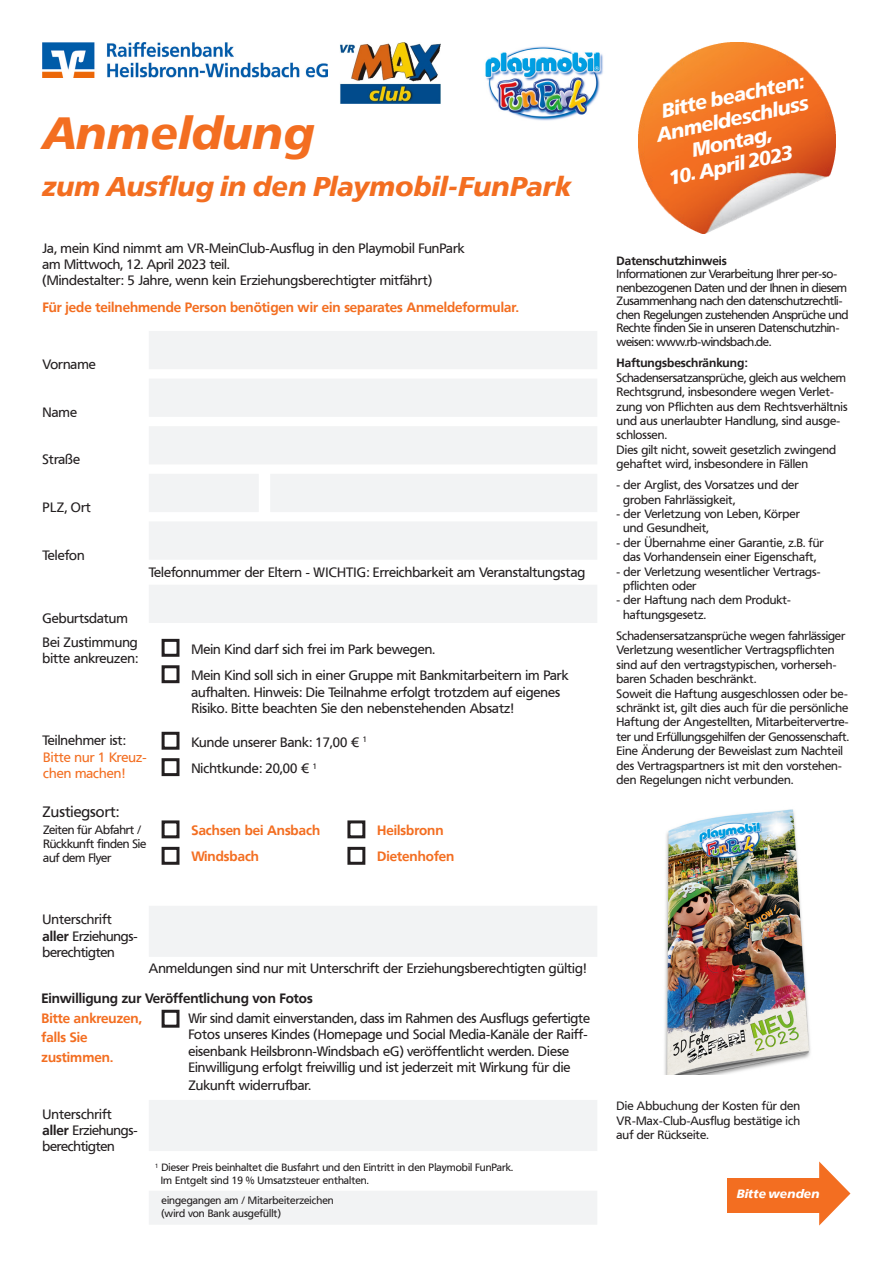
<style>
.page{position:relative;width:893px;height:1263px;background:#fff}
.page>*{position:absolute;margin:0;border:0;box-sizing:border-box;transform-origin:0 0}
.t1{font:italic 700 45px "Frutiger VR";color:#f36e21}
.t2{font:italic 700 27px "Frutiger VR";color:#f36e21}
.t3{font:italic 700 19.5px "Frutiger VR";color:#fff}
.t4{font:15px "Frutiger VR";color:#231f20}
.t5{font:13.5px/16.2px "Frutiger VR";color:#231f20}
.t6{font:700 13.5px/19.5px "Frutiger VR";color:#f36e21}
.t7{font:700 13.5px "Frutiger VR";color:#231f20}
.t8{font:13.5px/16.2px "Frutiger VR";color:#f36e21}
.t9{font:13.5px "Frutiger VR";letter-spacing:-.02em;color:#231f20}
.t10{font:12px/14.4px "Frutiger VR";color:#231f20}
.t11{font:12px/13.5px "Frutiger VR";letter-spacing:-.025em;color:#231f20}
.t12{font:12px/14.4px "Frutiger VR";letter-spacing:-.02em;color:#231f20}
.t13{font:700 12px "Frutiger VR";color:#231f20}
.t14{font:italic 700 12px "Frutiger VR";color:#fff}
.t15{font:10.5px "Frutiger VR";color:#231f20}
.s1{font-weight:700}
</style>
<div class="page">
<img style="left:638px;top:43px;width:197px;height:190px">
<div style="left:149px;top:331px;width:448px;height:38px;background:#f2f3f4"></div>
<div style="left:149px;top:379px;width:448px;height:38px;background:#f2f3f4"></div>
<div style="left:149px;top:426px;width:448px;height:38px;background:#f2f3f4"></div>
<div style="left:149px;top:521px;width:448px;height:39px;background:#f2f3f4"></div>
<div style="left:149px;top:474px;width:110px;height:38px;background:#f2f3f4"></div>
<div style="left:270px;top:474px;width:327px;height:38px;background:#f2f3f4"></div>
<div style="left:162px;top:732px;width:17px;height:18px;border:3px solid #231f20"></div>
<div style="left:162px;top:758px;width:17px;height:18px;border:3px solid #231f20"></div>
<div style="left:149px;top:906px;width:448px;height:51px;background:#f2f3f4"></div>
<div style="left:149px;top:1100px;width:448px;height:51px;background:#f2f3f4"></div>
<div style="left:149px;top:1191px;width:448px;height:34px;background:#f2f3f4"></div>
<div style="left:149px;top:585px;width:448px;height:38px;background:#f2f3f4"></div>
<div style="left:162px;top:639px;width:17px;height:18px;border:3px solid #231f20"></div>
<div style="left:162px;top:665px;width:17px;height:18px;border:3px solid #231f20"></div>
<div style="left:162px;top:820px;width:17px;height:18px;border:3px solid #231f20"></div>
<div style="left:162px;top:847px;width:17px;height:18px;border:3px solid #231f20"></div>
<div style="left:347px;top:820px;width:18px;height:18px;border:3px solid #231f20"></div>
<div style="left:347px;top:847px;width:18px;height:18px;border:3px solid #231f20"></div>
<div style="left:727px;top:1178px;width:92px;height:34px;background:#f36e21"></div>
<svg style="left:819px;top:1161px;width:31px;height:64px"></svg>
<div style="left:162px;top:1010px;width:17px;height:18px;border:3px solid #231f20"></div>
<img style="left:43px;top:43px;width:284px;height:35px">
<img style="left:485px;top:46px;width:118px;height:75px">
<img style="left:340px;top:43px;width:100px;height:60px">
<img style="left:664px;top:809px;width:147px;height:265px">
<p class="t1" style="left:43px;top:106px;width:273px">Anmeldung</p>
<p class="t2" style="left:43px;top:170px;width:530px">zum Ausflug in den Playmobil-FunPark</p>
<p class="t5" style="left:43px;top:240px;width:424px">Ja, mein Kind nimmt am VR-MeinClub-Ausflug in den Playmobil FunPark</p>
<p class="t5" style="left:43px;top:256px;width:189px">am Mittwoch, 12. April 2023 teil.</p>
<p class="t5" style="left:43px;top:272px;width:391px">(Mindestalter: 5 Jahre, wenn kein Erziehungsberechtigter mitfährt)</p>
<p class="t6" style="left:43px;top:297px;width:478px">Für jede teilnehmende Person benötigen wir ein separates Anmeldeformular.</p>
<p class="t5" style="left:43px;top:357px;width:55px">Vorname</p>
<p class="t5" style="left:43px;top:404px;width:36px">Name</p>
<p class="t5" style="left:43px;top:452px;width:39px">Straße</p>
<p class="t5" style="left:43px;top:499px;width:50px">PLZ, Ort</p>
<p class="t5" style="left:43px;top:547px;width:44px">Telefon</p>
<p class="t5" style="left:43px;top:610px;width:87px">Geburtsdatum</p>
<p class="t5" style="left:149px;top:564px;width:438px">Telefonnummer der Eltern - WICHTIG: Erreichbarkeit am Veranstaltungstag</p>
<p class="t5" style="left:43px;top:634px;width:97px">Bei Zustimmung bitte ankreuzen:</p>
<p class="t5" style="left:191px;top:641px;width:245px">Mein Kind darf sich frei im Park bewegen.</p>
<p class="t5" style="left:191px;top:668px;width:379px">Mein Kind soll sich in einer Gruppe mit Bankmitarbeitern im Park aufhalten. Hinweis: Die Teilnahme erfolgt trotzdem auf eigenes<br>Risiko. Bitte beachten Sie den nebenstehenden Absatz!</p>
<p class="t5" style="left:43px;top:733px;width:85px">Teilnehmer ist:</p>
<p class="t5" style="left:191px;top:734px;width:177px">Kunde unserer Bank: 17,00 € <sup>1</sup></p>
<p class="t5" style="left:191px;top:760px;width:127px">Nichtkunde: 20,00 € <sup>1</sup></p>
<p class="t4" style="left:43px;top:803px;width:78px">Zustiegsort:</p>
<p class="t8" style="left:43px;top:749px;width:105px">Bitte nur 1 Kreuz&shy;chen machen!</p>
<p class="t12" style="left:43px;top:822px;width:105px">Zeiten für Abfahrt /<br>Rückkunft finden Sie auf dem Flyer</p>
<p class="t6" style="left:191px;top:820px;width:130px">Sachsen bei Ansbach</p>
<p class="t6" style="left:191px;top:846px;width:69px">Windsbach</p>
<p class="t6" style="left:377px;top:820px;width:68px">Heilsbronn</p>
<p class="t6" style="left:377px;top:846px;width:79px">Dietenhofen</p>
<p class="t5" style="left:43px;top:912px;width:97px">Unterschrift <span class="s1">aller</span> Erziehungs-</p>
<p class="t9" style="left:43px;top:944px;width:74px">berechtigten</p>
<p class="t5" style="left:149px;top:960px;width:439px">Anmeldungen sind nur mit Unterschrift der Erziehungsberechtigten gültig!</p>
<p class="t7" style="left:42px;top:990px;width:273px">Einwilligung zur Veröffentlichung von Fotos</p>
<p class="t6" style="left:42px;top:1008px;width:102px">Bitte ankreuzen, falls Sie</p>
<p class="t6" style="left:42px;top:1047px;width:73px">zustimmen.</p>
<p class="t5" style="left:188px;top:1010px;width:403px">Wir sind damit einverstanden, dass im Rahmen des Ausflugs gefertigte Fotos unseres Kindes (Homepage und Social Media-Kanäle der Raiff&shy;eisenbank Heilsbronn-Windsbach eG) veröffentlicht werden. Diese Einwilligung erfolgt freiwillig und ist jederzeit mit Wirkung für die</p>
<p class="t5" style="left:188px;top:1077px;width:124px">Zukunft widerrufbar.</p>
<p class="t5" style="left:43px;top:1106px;width:97px">Unterschrift <span class="s1">aller</span> Erziehungs-</p>
<p class="t9" style="left:43px;top:1138px;width:74px">berechtigten</p>
<p class="t15" style="left:155px;top:1161px;width:360px"><sup>1</sup> Dieser Preis beinhaltet die Busfahrt und den Eintritt in den Playmobil FunPark.</p>
<p class="t15" style="left:161px;top:1174px;width:209px">Im Entgelt sind 19 % Umsatzsteuer enthalten.</p>
<p class="t15" style="left:162px;top:1195px;width:174px">eingegangen am / Mitarbeiterzeichen</p>
<p class="t15" style="left:162px;top:1207px;width:121px">(wird von Bank ausgefüllt)</p>
<p class="t3" style="left:659px;top:99px;width:147px;rotate:-12deg">Bitte beachten:</p>
<p class="t3" style="left:654px;top:124px;width:156px;rotate:-12deg">Anmeldeschluss</p>
<p class="t3" style="left:690px;top:139px;width:83px;rotate:-12deg">Montag,</p>
<p class="t3" style="left:667px;top:167px;width:128px;rotate:-12deg">10. April 2023</p>
<p class="t13" style="left:617px;top:253px;width:112px">Datenschutzhinweis</p>
<p class="t11" style="left:617px;top:267px;width:233px">Informationen zur Verarbeitung Ihrer per-so&shy;nenbezogenen Daten und der Ihnen in diesem Zusammenhang nach den datenschutzrechtli&shy;chen Regelungen zustehenden Ansprüche und Rechte finden Sie in unseren Datenschutzhin&shy;weisen: www.rb-windsbach.de.</p>
<p class="t13" style="left:617px;top:356px;width:133px">Haftungsbeschränkung:</p>
<p class="t10" style="left:617px;top:371px;width:232px">Schadensersatzansprüche, gleich aus welchem Rechtsgrund, insbesondere wegen Verlet&shy;zung von Pflichten aus dem Rechtsverhältnis und aus unerlaubter Handlung, sind ausge&shy;schlossen.</p>
<p class="t10" style="left:617px;top:443px;width:221px">Dies gilt nicht, soweit gesetzlich zwingend gehaftet wird, insbesondere in Fällen</p>
<p class="t10" style="left:617px;top:478px;width:184px">- der Arglist, des Vorsatzes und der</p>
<p class="t10" style="left:623px;top:492px;width:114px">groben Fahrlässigkeit,</p>
<p class="t10" style="left:623px;top:507px;width:178px;text-indent:-7px">- der Verletzung von Leben, Körper und Gesundheit,</p>
<p class="t10" style="left:617px;top:536px;width:209px">- der Übernahme einer Garantie, z.B. für</p>
<p class="t10" style="left:623px;top:550px;width:195px">das Vorhandensein einer Eigenschaft,</p>
<p class="t10" style="left:617px;top:564px;width:205px">- der Verletzung wesentlicher Vertrags-</p>
<p class="t10" style="left:623px;top:579px;width:75px">pflichten oder</p>
<p class="t10" style="left:623px;top:593px;width:169px;text-indent:-7px">- der Haftung nach dem Produkt&shy;haftungsgesetz.</p>
<p class="t10" style="left:617px;top:629px;width:230px">Schadensersatzansprüche wegen fahrlässiger Verletzung wesentlicher Vertragspflichten sind auf den vertragstypischen, vorherseh&shy;baren Schaden beschränkt.</p>
<p class="t10" style="left:617px;top:686px;width:234px;text-align:justify">Soweit die Haftung ausgeschlossen oder be&shy;schränkt ist, gilt dies auch für die persönliche Haftung der Angestellten, Mitarbeitervertre&shy;ter und Erfüllungsgehilfen der Genossenschaft.</p>
<p class="t10" style="left:617px;top:744px;width:228px;text-align:justify">Eine Änderung der Beweislast zum Nachteil des Vertragspartners ist mit den vorstehen&shy;den Regelungen nicht verbunden.</p>
<p class="t10" style="left:617px;top:1099px;width:185px">Die Abbuchung der Kosten für den</p>
<p class="t10" style="left:617px;top:1113px;width:185px">VR-Max-Club-Ausflug bestätige ich auf der Rückseite.</p>
<p class="t14" style="left:737px;top:1186px;width:85px">Bitte wenden</p>
</div>
